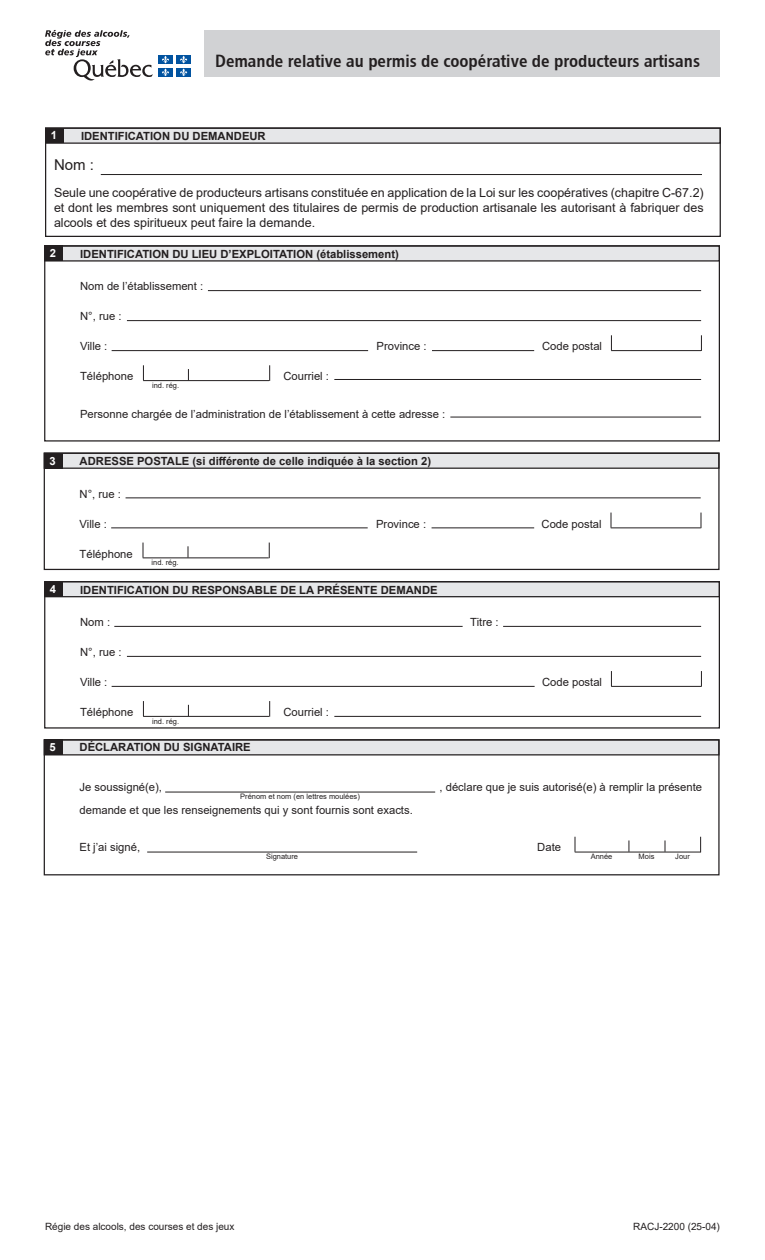
<style>
.page{position:relative;width:765px;height:1260px;background:#fff}
.page>*{position:absolute;margin:0;border:0;box-sizing:border-box;transform-origin:0 0}
.t1{font:17.5px "Chaloult Cond Demi Gras Normal";color:#231f20}
.t2{font:15px "Arial";color:#231f20}
.t3{font:12.5px/15px "Arial";color:#231f20;text-align:justify}
.t4{font:11.25px "Arial";color:#231f20}
.t5{font:700 11.25px "Arial";color:#231f20}
.t6{font:700 11.25px "Arial";color:#fff}
.t7{font:10px "Arial";color:#231f20}
.t8{font:7.5px "Arial";color:#231f20}
</style>
<div class="page">
<div style="left:46px;top:128px;width:674px;height:15px;background:#e6e7e9"></div>
<div style="left:45px;top:128px;width:676px;height:16px;border:1px solid #231f20"></div>
<div style="left:45px;top:128px;width:676px;height:109px;border:1px solid #231f20"></div>
<div style="left:46px;top:128px;width:18px;height:15px;background:#231f20"></div>
<hr style="left:101px;top:174px;width:601px;height:1px;background:#231f20">
<div style="left:45px;top:246px;width:674px;height:15px;background:#e6e7e9"></div>
<div style="left:44px;top:245px;width:676px;height:17px;border:1px solid #231f20"></div>
<div style="left:44px;top:245px;width:676px;height:197px;border:1px solid #231f20"></div>
<div style="left:45px;top:246px;width:18px;height:15px;background:#231f20"></div>
<hr style="left:208px;top:290px;width:493px;height:1px;background:#231f20">
<hr style="left:127px;top:320px;width:574px;height:1px;background:#231f20">
<hr style="left:143px;top:380px;width:126px;height:1px;background:#231f20">
<svg style="left:269px;top:365px;width:1px;height:16px"></svg>
<svg style="left:611px;top:335px;width:1px;height:15px"></svg>
<hr style="left:611px;top:350px;width:90px;height:1px;background:#231f20">
<svg style="left:701px;top:335px;width:1px;height:16px"></svg>
<hr style="left:112px;top:350px;width:256px;height:1px;background:#231f20">
<hr style="left:432px;top:350px;width:102px;height:1px;background:#231f20">
<svg style="left:143px;top:365px;width:1px;height:15px"></svg>
<div style="left:44px;top:453px;width:675px;height:15px;background:#e6e7e9"></div>
<div style="left:44px;top:453px;width:676px;height:16px;border:1px solid #231f20"></div>
<div style="left:44px;top:453px;width:676px;height:117px;border:1px solid #231f20"></div>
<div style="left:44px;top:453px;width:19px;height:15px;background:#231f20"></div>
<hr style="left:450px;top:417px;width:251px;height:1px;background:#231f20">
<hr style="left:126px;top:498px;width:575px;height:1px;background:#231f20">
<hr style="left:143px;top:558px;width:126px;height:1px;background:#231f20">
<svg style="left:269px;top:543px;width:1px;height:15px"></svg>
<svg style="left:611px;top:513px;width:1px;height:15px"></svg>
<hr style="left:611px;top:528px;width:90px;height:1px;background:#231f20">
<svg style="left:701px;top:513px;width:1px;height:15px"></svg>
<hr style="left:111px;top:528px;width:257px;height:1px;background:#231f20">
<hr style="left:432px;top:528px;width:102px;height:1px;background:#231f20">
<svg style="left:143px;top:543px;width:1px;height:15px"></svg>
<svg style="left:188px;top:546px;width:1px;height:12px"></svg>
<div style="left:205px;top:30px;width:515px;height:47px;background:#d1d2d4"></div>
<div style="left:45px;top:582px;width:674px;height:15px;background:#e6e7e9"></div>
<div style="left:44px;top:581px;width:676px;height:16px;border:1px solid #231f20"></div>
<div style="left:44px;top:581px;width:676px;height:148px;border:1px solid #231f20"></div>
<div style="left:45px;top:582px;width:18px;height:15px;background:#231f20"></div>
<hr style="left:503px;top:626px;width:198px;height:1px;background:#231f20">
<hr style="left:127px;top:656px;width:574px;height:1px;background:#231f20">
<hr style="left:143px;top:716px;width:126px;height:1px;background:#231f20">
<svg style="left:269px;top:701px;width:1px;height:16px"></svg>
<svg style="left:611px;top:671px;width:1px;height:15px"></svg>
<hr style="left:611px;top:686px;width:90px;height:1px;background:#231f20">
<svg style="left:701px;top:671px;width:1px;height:16px"></svg>
<hr style="left:112px;top:686px;width:423px;height:1px;background:#231f20">
<svg style="left:143px;top:701px;width:1px;height:15px"></svg>
<hr style="left:114px;top:626px;width:349px;height:1px;background:#231f20">
<div style="left:44px;top:740px;width:675px;height:15px;background:#e6e7e9"></div>
<div style="left:44px;top:739px;width:676px;height:16px;border:1px solid #231f20"></div>
<div style="left:44px;top:739px;width:676px;height:136px;border:1px solid #231f20"></div>
<div style="left:44px;top:740px;width:19px;height:15px;background:#231f20"></div>
<hr style="left:165px;top:792px;width:270px;height:1px;background:#231f20">
<hr style="left:147px;top:852px;width:270px;height:1px;background:#231f20">
<hr style="left:575px;top:852px;width:126px;height:1px;background:#231f20">
<svg style="left:575px;top:837px;width:1px;height:15px"></svg>
<svg style="left:665px;top:840px;width:1px;height:12px"></svg>
<svg style="left:629px;top:840px;width:1px;height:12px"></svg>
<svg style="left:700px;top:837px;width:1px;height:15px"></svg>
<svg style="left:45px;top:30px;width:108px;height:51px"></svg>
<div style="left:158px;top:55px;width:15px;height:9px;background:#0153a0"></div>
<div style="left:177px;top:55px;width:14px;height:9px;background:#0153a0"></div>
<div style="left:158px;top:68px;width:15px;height:9px;background:#0153a0"></div>
<svg style="left:162px;top:56px;width:7px;height:20px"></svg>
<div style="left:177px;top:68px;width:14px;height:9px;background:#0153a0"></div>
<svg style="left:180px;top:56px;width:7px;height:20px"></svg>
<hr style="left:334px;top:379px;width:367px;height:1px;background:#231f20">
<hr style="left:334px;top:716px;width:367px;height:1px;background:#231f20">
<p class="t1" style="left:215px;top:50px;width:486px">Demande relative au permis de coopérative de producteurs artisans</p>
<p class="t6" style="left:51px;top:127px;width:8px">1</p>
<p class="t5" style="left:81px;top:128px;width:186px">IDENTIFICATION DU DEMANDEUR</p>
<p class="t2" style="left:54px;top:155px;width:42px">Nom :</p>
<p class="t3" style="left:54px;top:185px;width:651px">Seule une coopérative de producteurs artisans constituée en application de la Loi sur les coopératives (chapitre C-67.2) et dont les membres sont uniquement des titulaires de permis de production artisanale les autorisant à fabriquer des alcools et des spiritueux peut faire la demande.</p>
<p class="t6" style="left:50px;top:245px;width:8px">2</p>
<p class="t5" style="left:80px;top:246px;width:320px">IDENTIFICATION DU LIEU DʼEXPLOITATION (établissement)</p>
<p class="t4" style="left:80px;top:278px;width:125px">Nom de lʼétablissement :</p>
<p class="t4" style="left:80px;top:308px;width:43px">N°, rue :</p>
<p class="t4" style="left:80px;top:338px;width:29px">Ville :</p>
<p class="t4" style="left:377px;top:338px;width:52px">Province :</p>
<p class="t4" style="left:542px;top:338px;width:62px">Code postal</p>
<p class="t4" style="left:80px;top:368px;width:55px">Téléphone</p>
<p class="t4" style="left:283px;top:368px;width:47px">Courriel :</p>
<p class="t8" style="left:152px;top:380px;width:29px">ind. rég.</p>
<p class="t4" style="left:80px;top:406px;width:367px">Personne chargée de lʼadministration de lʼétablissement à cette adresse :</p>
<p class="t6" style="left:50px;top:453px;width:8px">3</p>
<p class="t5" style="left:80px;top:453px;width:353px">ADRESSE POSTALE (si différente de celle indiquée à la section 2)</p>
<p class="t4" style="left:80px;top:486px;width:43px">N°, rue :</p>
<p class="t4" style="left:80px;top:516px;width:29px">Ville :</p>
<p class="t4" style="left:376px;top:516px;width:52px">Province :</p>
<p class="t4" style="left:542px;top:516px;width:62px">Code postal</p>
<p class="t4" style="left:80px;top:546px;width:55px">Téléphone</p>
<p class="t8" style="left:152px;top:558px;width:29px">ind. rég.</p>
<p class="t6" style="left:50px;top:581px;width:8px">4</p>
<p class="t5" style="left:80px;top:582px;width:359px">IDENTIFICATION DU RESPONSABLE DE LA PRÉSENTE DEMANDE</p>
<p class="t4" style="left:80px;top:615px;width:32px">Nom :</p>
<p class="t4" style="left:470px;top:615px;width:30px">Titre :</p>
<p class="t4" style="left:80px;top:645px;width:43px">N°, rue :</p>
<p class="t4" style="left:80px;top:675px;width:29px">Ville :</p>
<p class="t4" style="left:542px;top:675px;width:62px">Code postal</p>
<p class="t4" style="left:80px;top:705px;width:55px">Téléphone</p>
<p class="t4" style="left:283px;top:705px;width:47px">Courriel :</p>
<p class="t8" style="left:152px;top:716px;width:29px">ind. rég.</p>
<p class="t6" style="left:49px;top:739px;width:8px">5</p>
<p class="t5" style="left:80px;top:739px;width:173px">DÉCLARATION DU SIGNATAIRE</p>
<p class="t4" style="left:80px;top:780px;width:84px">Je soussigné(e),</p>
<p class="t4" style="left:440px;top:780px;width:264px">, déclare que je suis autorisé(e) à remplir la présente</p>
<p class="t8" style="left:240px;top:791px;width:121px">Prénom et nom (en lettres moulées)</p>
<p class="t4" style="left:80px;top:802px;width:335px">demande et que les renseignements qui y sont fournis sont exacts.</p>
<p class="t4" style="left:80px;top:840px;width:62px">Et jʼai signé,</p>
<p class="t4" style="left:537px;top:840px;width:25px">Date</p>
<p class="t8" style="left:266px;top:851px;width:34px">Signature</p>
<p class="t8" style="left:591px;top:851px;width:23px">Année</p>
<p class="t8" style="left:639px;top:851px;width:17px">Mois</p>
<p class="t8" style="left:675px;top:851px;width:16px">Jour</p>
<p class="t7" style="left:45px;top:1220px;width:191px">Régie des alcools, des courses et des jeux</p>
<p class="t7" style="left:633px;top:1220px;width:88px">RACJ-2200 (25-04)</p>
</div>
